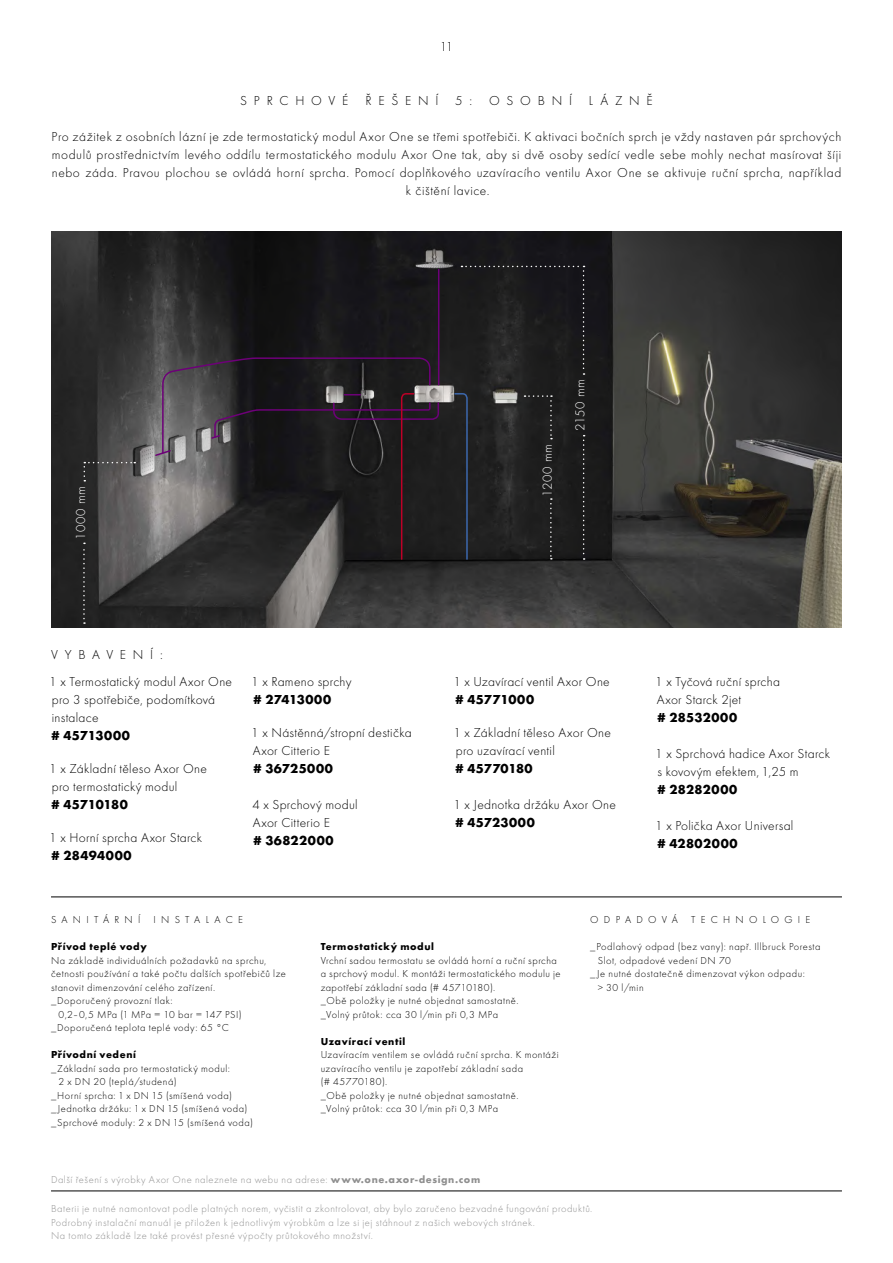
<style>
.page{position:relative;width:893px;height:1263px;background:#fff}
.page>*{position:absolute;margin:0;border:0;box-sizing:border-box;transform-origin:0 0}
.t1{font:300 13.5px/18px "Futura TOT";letter-spacing:.03em;color:#000}
.t2{font:700 13.5px "Futura TOT";letter-spacing:.03em;color:#000}
.t3{font:300 13.5px "Futura TOT";letter-spacing:.5em;color:#000}
.t4{font:300 13.5px "Futura TOT";letter-spacing:.04em;color:#fff}
.t5{font:700 13.5px "Futura TOT";letter-spacing:-.005em;color:#000}
.t6{font:700 13.5px "Futura TOT";letter-spacing:.01em;color:#000}
.t7{font:300 10.5px/13.5px "Futura TOT";letter-spacing:.05em;color:#000}
.t8{font:300 10.5px/13.5px "Futura TOT";letter-spacing:.05em;color:#8f8f8f}
.t9{font:700 10.5px "Futura TOT";letter-spacing:.06em;color:#000}
.t10{font:300 10.5px "Futura TOT";letter-spacing:.5em;color:#000}
.s1{font-weight:700}
</style>
<div class="page">
<img style="left:51px;top:231px;width:791px;height:396px">
<svg style="left:524px;top:395px;width:28px;height:44px"></svg>
<svg style="left:461px;top:266px;width:123px;height:109px;background:#1e1d1f"></svg>
<hr style="left:438px;top:269px;width:1px;height:116px;background:#6d0078">
<svg style="left:84px;top:462px;width:51px;height:19px"></svg>
<svg style="left:583px;top:435px;width:2px;height:125px"></svg>
<svg style="left:550px;top:498px;width:2px;height:61px"></svg>
<svg style="left:83px;top:543px;width:2px;height:81px"></svg>
<svg style="left:154px;top:357px;width:286px;height:204px;background:#363336"></svg>
<svg style="left:453px;top:392px;width:15px;height:169px;background:#22272e"></svg>
<hr style="left:51px;top:1191px;width:791px;height:1px;background:#000">
<hr style="left:51px;top:897px;width:791px;height:1px;background:#000">
<p class="t1" style="left:440px;top:38px;width:15px">11</p>
<p class="t3" style="left:240px;top:93px;width:333px">SPRCHOVÉ ŘEŠENÍ 5: OSOBNÍ</p>
<p class="t1" style="left:589px;top:92px;width:65px">LÁZNĚ</p>
<p class="t1" style="left:52px;top:128px;width:791px;text-align:center">Pro zážitek z osobních lázní je zde termostatický modul Axor One se třemi spotřebiči. K aktivaci bočních sprch je vždy nastaven pár sprchových modulů prostřednictvím levého oddílu termostatického modulu Axor One tak, aby si dvě osoby sedící vedle sebe mohly nechat masírovat šíji nebo záda. Pravou plochou se ovládá horní sprcha. Pomocí doplňkového uzavíracího ventilu Axor One se aktivuje ruční sprcha, například k čištění lavice.</p>
<p class="t4" style="left:73px;top:540px;width:55px;rotate:-90deg">1000 mm</p>
<p class="t3" style="left:51px;top:646px;width:113px">VYBAVENÍ:</p>
<p class="t1" style="left:49px;top:673px;width:184px">1 x Termostatický modul Axor One pro 3 spotřebiče, podomítková instalace</p>
<p class="t2" style="left:52px;top:727px;width:80px"># 45713000</p>
<p class="t1" style="left:49px;top:760px;width:159px">1 x Základní těleso Axor One pro termostatický modul</p>
<p class="t5" style="left:52px;top:796px;width:78px"># 45710180</p>
<p class="t1" style="left:49px;top:829px;width:154px">1 x Horní sprcha Axor Starck</p>
<p class="t2" style="left:52px;top:847px;width:82px"># 28494000</p>
<p class="t1" style="left:251px;top:673px;width:102px">1 x Rameno sprchy</p>
<p class="t2" style="left:254px;top:691px;width:79px"># 27413000</p>
<p class="t1" style="left:251px;top:724px;width:162px">1 x Nástěnná/stropní destička<br>Axor Citterio E</p>
<p class="t2" style="left:254px;top:760px;width:81px"># 36725000</p>
<p class="t1" style="left:252px;top:796px;width:107px">4 x Sprchový modul<br>Axor Citterio E</p>
<p class="t2" style="left:254px;top:832px;width:81px"># 36822000</p>
<p class="t4" style="left:540px;top:497px;width:54px;rotate:-90deg">1200 mm</p>
<p class="t4" style="left:572px;top:431px;width:53px;rotate:-90deg">2150 mm</p>
<p class="t1" style="left:453px;top:673px;width:158px">1 x Uzavírací ventil Axor One</p>
<p class="t2" style="left:456px;top:691px;width:80px"># 45771000</p>
<p class="t1" style="left:453px;top:724px;width:159px">1 x Základní těleso Axor One pro uzavírací ventil</p>
<p class="t6" style="left:456px;top:760px;width:79px"># 45770180</p>
<p class="t1" style="left:453px;top:796px;width:164px">1 x Jednotka držáku Axor One</p>
<p class="t2" style="left:456px;top:814px;width:81px"># 45723000</p>
<p class="t1" style="left:655px;top:673px;width:126px">1 x Tyčová ruční sprcha<br>Axor Starck 2jet</p>
<p class="t2" style="left:658px;top:709px;width:81px"># 28532000</p>
<p class="t1" style="left:655px;top:745px;width:176px">1 x Sprchová hadice Axor Starck s kovovým efektem, 1,25 m</p>
<p class="t2" style="left:658px;top:781px;width:81px"># 28282000</p>
<p class="t1" style="left:655px;top:817px;width:140px">1 x Polička Axor Universal</p>
<p class="t2" style="left:658px;top:835px;width:82px"># 42802000</p>
<p class="t10" style="left:51px;top:914px;width:193px">SANITÁRNÍ INSTALACE</p>
<p class="t9" style="left:51px;top:940px;width:97px">Přívod teplé vody</p>
<p class="t7" style="left:51px;top:954px;width:217px">Na základě individuálních požadavků na sprchu,</p>
<p class="t7" style="left:51px;top:967px;width:236px">četnosti používání a také počtu dalších spotřebičů lze</p>
<p class="t7" style="left:51px;top:981px;width:166px">stanovit dimenzování celého zařízení.</p>
<p class="t7" style="left:51px;top:994px;width:123px">_Doporučený provozní tlak:</p>
<p class="t7" style="left:59px;top:1008px;width:185px">0,2–0,5 MPa (1 MPa = 10 bar = 147 PSI)</p>
<p class="t7" style="left:51px;top:1021px;width:180px">_Doporučená teplota teplé vody: 65 °C</p>
<p class="t9" style="left:51px;top:1048px;width:86px">Přívodní vedení</p>
<p class="t7" style="left:51px;top:1062px;width:180px">_Základní sada pro termostatický modul:</p>
<p class="t7" style="left:59px;top:1075px;width:120px">2 x DN 20 (teplá/studená)</p>
<p class="t7" style="left:51px;top:1089px;width:182px">_Horní sprcha: 1 x DN 15 (smíšená voda)</p>
<p class="t7" style="left:51px;top:1102px;width:198px">_Jednotka držáku: 1 x DN 15 (smíšená voda)</p>
<p class="t7" style="left:51px;top:1116px;width:203px">_Sprchové moduly: 2 x DN 15 (smíšená voda)</p>
<p class="t9" style="left:321px;top:940px;width:115px">Termostatický modul</p>
<p class="t7" style="left:321px;top:954px;width:242px">Vrchní sadou termostatu se ovládá horní a ruční sprcha a sprchový modul. K montáži termostatického modulu je zapotřebí základní sada (# 45710180).<br>_Obě položky je nutné objednat samostatně.<br>_Volný průtok: cca 30 l/min při 0,3 MPa</p>
<p class="t9" style="left:321px;top:1035px;width:86px">Uzavírací ventil</p>
<p class="t7" style="left:321px;top:1048px;width:240px">Uzavíracím ventilem se ovládá ruční sprcha. K montáži uzavíracího ventilu je zapotřebí základní sada<br>(# 45770180).<br>_Obě položky je nutné objednat samostatně.<br>_Volný průtok: cca 30 l/min při 0,3 MPa</p>
<p class="t8" style="left:51px;top:1173px;width:431px">Další řešení s výrobky Axor One naleznete na webu na adrese: <span class="s1">www.one.axor-design.com</span></p>
<p class="t10" style="left:590px;top:914px;width:89px">ODPADOVÁ</p>
<p class="t10" style="left:691px;top:914px;width:121px">TECHNOLOGIE</p>
<p class="t7" style="left:590px;top:940px;width:232px">_Podlahový odpad (bez vany): např. Illbruck Poresta</p>
<p class="t7" style="left:598px;top:954px;width:135px">Slot, odpadové vedení DN 70</p>
<p class="t7" style="left:590px;top:967px;width:216px">_Je nutné dostatečně dimenzovat výkon odpadu:</p>
<p class="t7" style="left:598px;top:981px;width:47px">&gt; 30 l/min</p>
<p class="t8" style="left:51px;top:1202px;width:543px">Baterii je nutné namontovat podle platných norem, vyčistit a zkontrolovat, aby bylo zaručeno bezvadné fungování produktů.<br>Podrobný instalační manuál je přiložen k jednotlivým výrobkům a lze si jej stáhnout z našich webových stránek.<br>Na tomto základě lze také provést přesné výpočty průtokového množství.</p>
</div>
